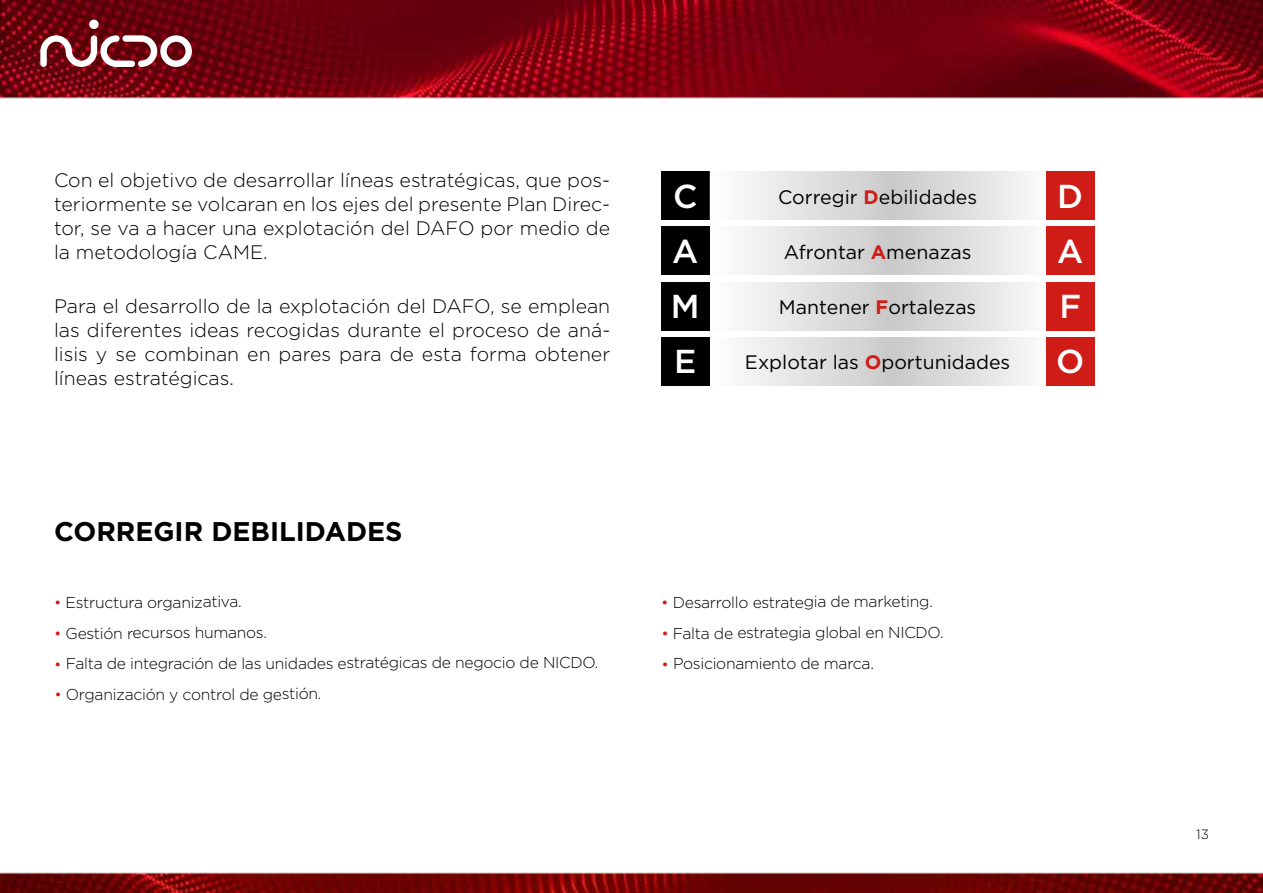
<style>
.page{position:relative;width:1263px;height:893px;background:#fff}
.page>*{position:absolute;margin:0;border:0;box-sizing:border-box;transform-origin:0 0}
.t1{font:500 33.15px "Gotham";color:#fff}
.t2{font:700 27px "Gotham";color:#000}
.t3{font:300 19.5px/24px "Gotham";color:#000;text-align:justify}
.t4{font:19.5px "Gotham";color:#000}
.t5{font:300 15.75px "Gotham";letter-spacing:-.025em;color:#000}
.t6{font:300 13.5px "Gotham";color:#000}
.s1{color:#d01c16}
.s2{font-weight:700;color:#d01c16}
</style>
<div class="page">
<img style="left:0;top:0;width:1263px;height:893px">
<div style="left:661px;top:172px;width:48px;height:48px;background:#000"></div>
<svg style="left:709px;top:172px;width:337px;height:48px"></svg>
<svg style="left:709px;top:227px;width:337px;height:48px"></svg>
<svg style="left:709px;top:282px;width:337px;height:48px"></svg>
<svg style="left:709px;top:337px;width:337px;height:48px"></svg>
<div style="left:1046px;top:172px;width:48px;height:48px;background:#d01c16"></div>
<div style="left:661px;top:227px;width:48px;height:48px;background:#000"></div>
<div style="left:1046px;top:227px;width:48px;height:48px;background:#d01c16"></div>
<div style="left:661px;top:282px;width:48px;height:48px;background:#000"></div>
<div style="left:1046px;top:282px;width:48px;height:48px;background:#d01c16"></div>
<div style="left:661px;top:337px;width:48px;height:48px;background:#000"></div>
<div style="left:1046px;top:337px;width:48px;height:48px;background:#d01c16"></div>
<svg style="left:40px;top:35px;width:152px;height:32px"></svg>
<div style="left:89px;top:20px;width:10px;height:9px;background:#fff;border-radius:50%"></div>
<p class="t3" style="left:54px;top:168px;width:558px">Con el objetivo de desarrollar líneas estratégicas, que pos&shy;teriormente se volcaran en los ejes del presente Plan Direc&shy;tor, se va a hacer una explotación del DAFO por medio de la metodología CAME.</p>
<p class="t3" style="left:54px;top:294px;width:558px">Para el desarrollo de la explotación del DAFO, se emplean las diferentes ideas recogidas durante el proceso de aná&shy;lisis y se combinan en pares para de esta forma obtener líneas estratégicas.</p>
<h2 class="t2" style="left:54px;top:513px;width:350px">CORREGIR DEBILIDADES</h2>
<p class="t5" style="left:54px;top:592px;width:189px"><span class="s1">•</span> Estructura organizativa.</p>
<p class="t5" style="left:54px;top:623px;width:214px"><span class="s1">•</span> Gestión recursos humanos.</p>
<p class="t5" style="left:54px;top:653px;width:546px"><span class="s1">•</span> Falta de integración de las unidades estratégicas de negocio de NICDO.</p>
<p class="t5" style="left:54px;top:684px;width:269px"><span class="s1">•</span> Organización y control de gestión.</p>
<h1 class="t1" style="left:673px;top:175px;width:26px">C</h1>
<h1 class="t1" style="left:1057px;top:175px;width:27px">D</h1>
<h1 class="t1" style="left:672px;top:230px;width:28px">A</h1>
<h1 class="t1" style="left:1057px;top:230px;width:28px">A</h1>
<h1 class="t1" style="left:671px;top:285px;width:30px">M</h1>
<h1 class="t1" style="left:1059px;top:285px;width:23px">F</h1>
<h1 class="t1" style="left:674px;top:340px;width:24px">E</h1>
<h1 class="t1" style="left:1056px;top:340px;width:30px">O</h1>
<p class="t4" style="left:778px;top:184px;width:201px">Corregir <span class="s2">D</span>ebilidades</p>
<p class="t4" style="left:784px;top:239px;width:189px">Afrontar <span class="s2">A</span>menazas</p>
<p class="t4" style="left:779px;top:294px;width:199px">Mantener <span class="s2">F</span>ortalezas</p>
<p class="t4" style="left:745px;top:350px;width:267px">Explotar las <span class="s2">O</span>portunidades</p>
<p class="t5" style="left:661px;top:592px;width:273px"><span class="s1">•</span> Desarrollo estrategia de marketing.</p>
<p class="t5" style="left:661px;top:623px;width:284px"><span class="s1">•</span> Falta de estrategia global en NICDO.</p>
<p class="t5" style="left:661px;top:654px;width:214px"><span class="s1">•</span> Posicionamiento de marca.</p>
<p class="t6" style="left:1196px;top:826px;width:14px">13</p>
</div>
